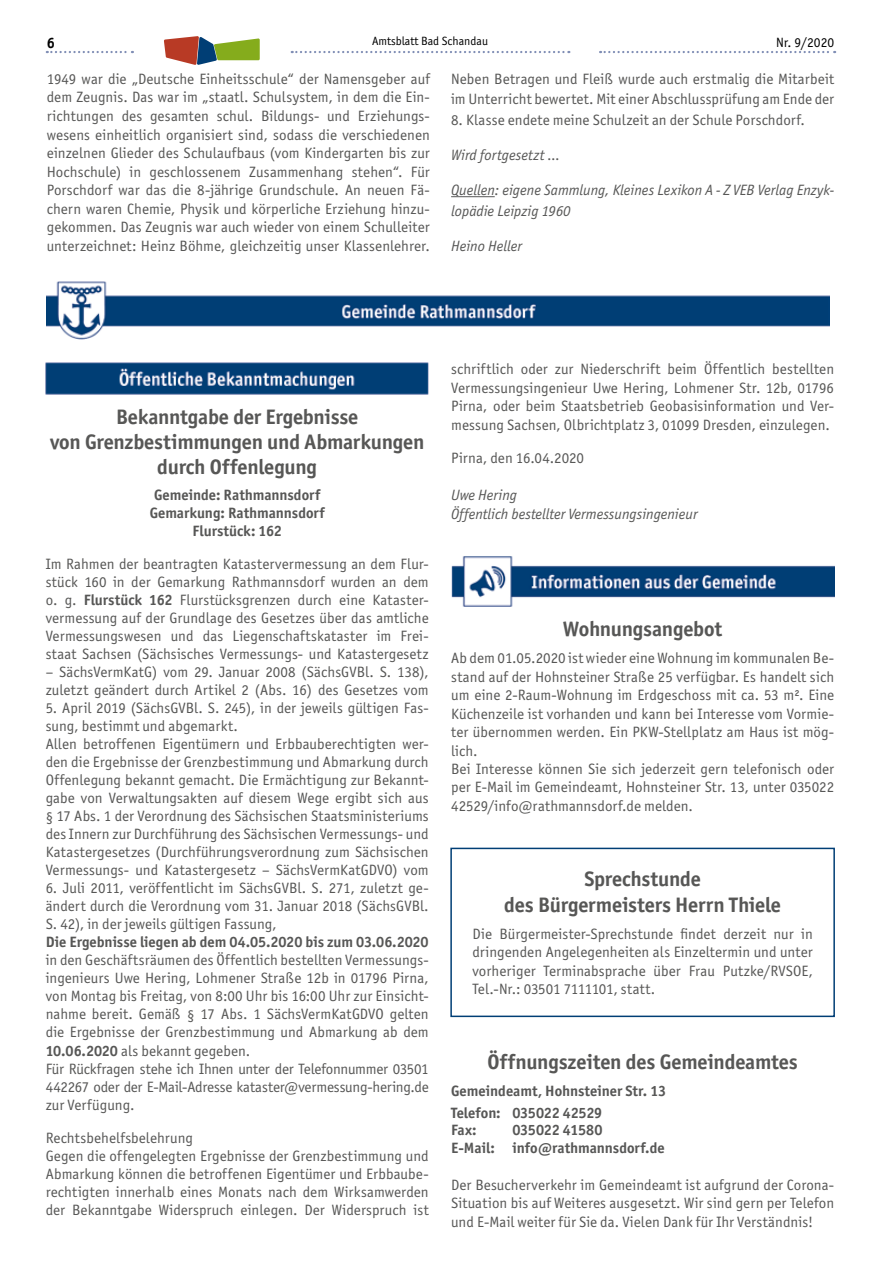
<style>
.page{position:relative;width:881px;height:1263px;background:#fff}
.page>*{position:absolute;margin:0;border:0;box-sizing:border-box;transform-origin:0 0}
.t1{font:700 21px/25.2px "Officina San ITC";letter-spacing:-.01em;color:#575756;text-align:center}
.t2{font:15px/18px "Officina San ITC";letter-spacing:.005em;color:#575756;text-align:justify}
.t3{font:700 15px/18px "Officina San ITC";letter-spacing:-.005em;color:#575756;text-align:center}
.t4{font:italic 15px/20.4px "Officina San ITC";color:#575756}
.t5{font:700 15px "Officina San ITC";color:#000}
.t6{font:13.5px "Officina San ITC";color:#000}
.t7{font:12px "Officina San ITC";color:#000}
.s1{font-weight:700}
</style>
<div class="page">
<svg style="left:291px;top:51px;width:278px;height:2px"></svg>
<svg style="left:47px;top:51px;width:86px;height:2px"></svg>
<svg style="left:600px;top:51px;width:234px;height:2px"></svg>
<svg style="left:164px;top:36px;width:95px;height:29px"></svg>
<img style="left:46px;top:363px;width:382px;height:31px">
<img style="left:47px;top:281px;width:782px;height:59px">
<hr style="left:451px;top:196px;width:43px;height:1px;background:#575756">
<img style="left:451px;top:556px;width:382px;height:50px">
<div style="left:450px;top:848px;width:384px;height:169px;border:2px solid #003e75"></div>
<p class="t5" style="left:47px;top:34px;width:10px">6</p>
<p class="t7" style="left:372px;top:34px;width:117px">Amtsblatt Bad Schandau</p>
<p class="t6" style="left:775px;top:34px;width:60px">Nr. 9/2020</p>
<p class="t2" style="left:47px;top:69px;width:384px;line-height:18.6px">1949 war die „Deutsche Einheitsschule“ der Namensgeber auf dem Zeugnis. Das war im „staatl. Schulsystem, in dem die Ein&shy;richtungen des gesamten schul. Bildungs- und Erziehungs&shy;wesens einheitlich organisiert sind, sodass die verschiedenen einzelnen Glieder des Schulaufbaus (vom Kindergarten bis zur Hochschule) in geschlossenem Zusammenhang stehen“. Für Porschdorf war das die 8-jährige Grundschule. An neuen Fä&shy;chern waren Chemie, Physik und körperliche Erziehung hinzu&shy;gekommen. Das Zeugnis war auch wieder von einem Schulleiter unterzeichnet: Heinz Böhme, gleichzeitig unser Klassenlehrer.</p>
<p class="t2" style="left:451px;top:68px;width:384px;line-height:20.4px">Neben Betragen und Fleiß wurde auch erstmalig die Mitarbeit im Unterricht bewertet. Mit einer Abschlussprüfung am Ende der</p>
<p class="t2" style="left:451px;top:110px;width:355px">8. Klasse endete meine Schulzeit an der Schule Porschdorf.</p>
<p class="t4" style="left:451px;top:145px;width:110px">Wird fortgesetzt ...</p>
<p class="t4" style="left:451px;top:180px;width:384px">Quellen: eigene Sammlung, Kleines Lexikon A - Z VEB Verlag Enzyk&shy;lopädie Leipzig 1960</p>
<p class="t4" style="left:451px;top:236px;width:72px">Heino Heller</p>
<h1 class="t1" style="left:50px;top:404px;width:375px">Bekanntgabe der Ergebnisse<br>von Grenzbestimmungen und Abmarkungen durch Offenlegung</h1>
<p class="t3" style="left:150px;top:486px;width:176px">Gemeinde: Rathmannsdorf<br>Gemarkung: Rathmannsdorf<br>Flurstück: 162</p>
<p class="t2" style="left:46px;top:555px;width:384px">Im Rahmen der beantragten Katastervermessung an dem Flur&shy;stück 160 in der Gemarkung Rathmannsdorf wurden an dem o. g. <span class="s1">Flurstück 162</span> Flurstücksgrenzen durch eine Kataster&shy;vermessung auf der Grundlage des Gesetzes über das amtliche Vermessungswesen und das Liegenschaftskataster im Frei&shy;staat Sachsen (Sächsisches Vermessungs- und Katastergesetz</p>
<p class="t2" style="left:46px;top:663px;width:384px">– SächsVermKatG) vom 29. Januar 2008 (SächsGVBl. S. 138), zuletzt geändert durch Artikel 2 (Abs. 16) des Gesetzes vom</p>
<p class="t2" style="left:46px;top:699px;width:384px;text-align:left">5. April 2019 (SächsGVBl. S. 245), in der jeweils gültigen Fas&shy;sung, bestimmt und abgemarkt.<br>Allen betroffenen Eigentümern und Erbbauberechtigten wer&shy;den die Ergebnisse der Grenzbestimmung und Abmarkung durch Offenlegung bekannt gemacht. Die Ermächtigung zur Bekannt&shy;gabe von Verwaltungsakten auf diesem Wege ergibt sich aus § 17 Abs. 1 der Verordnung des Sächsischen Staatsministeriums des Innern zur Durchführung des Sächsischen Vermessungs- und Katastergesetzes (Durchführungsverordnung zum Sächsischen Vermessungs- und Katastergesetz – SächsVermKatGDVO) vom</p>
<p class="t2" style="left:46px;top:879px;width:384px">6. Juli 2011, veröffentlicht im SächsGVBl. S. 271, zuletzt ge&shy;ändert durch die Verordnung vom 31. Januar 2018 (SächsGVBl.<br>S. 42), in der jeweils gültigen Fassung,</p>
<p class="t3" style="left:46px;top:933px;width:384px">Die Ergebnisse liegen ab dem 04.05.2020 bis zum 03.06.2020</p>
<p class="t2" style="left:46px;top:951px;width:384px;text-align:left">in den Geschäftsräumen des Öffentlich bestellten Vermessungs&shy;ingenieurs Uwe Hering, Lohmener Straße 12b in 01796 Pirna, von Montag bis Freitag, von 8:00 Uhr bis 16:00 Uhr zur Einsicht&shy;nahme bereit. Gemäß § 17 Abs. 1 SächsVermKatGDVO gelten die Ergebnisse der Grenzbestimmung und Abmarkung ab dem <span class="s1">10.06.2020</span> als bekannt gegeben.<br>Für Rückfragen stehe ich Ihnen unter der Telefonnummer 03501<br>442267 oder der E-Mail-Adresse kataster@vermessung-hering.de zur Verfügung.</p>
<p class="t2" style="left:46px;top:1128px;width:384px;text-align:left">Rechtsbehelfsbelehrung<br>Gegen die offengelegten Ergebnisse der Grenzbestimmung und Abmarkung können die betroffenen Eigentümer und Erbbaube&shy;rechtigten innerhalb eines Monats nach dem Wirksamwerden der Bekanntgabe Widerspruch einlegen. Der Widerspruch ist</p>
<p class="t2" style="left:451px;top:360px;width:384px;line-height:18.5px">schriftlich oder zur Niederschrift beim Öffentlich bestellten Vermessungsingenieur Uwe Hering, Lohmener Str. 12b, 01796<br>Pirna, oder beim Staatsbetrieb Geobasisinformation und Ver&shy;messung Sachsen, Olbrichtplatz 3, 01099 Dresden, einzulegen.</p>
<p class="t2" style="left:451px;top:449px;width:134px">Pirna, den 16.04.2020</p>
<p class="t4" style="left:451px;top:486px;width:248px;line-height:18.5px">Uwe Hering<br>Öffentlich bestellter Vermessungsingenieur</p>
<h1 class="t1" style="left:562px;top:616px;width:161px">Wohnungsangebot</h1>
<p class="t2" style="left:451px;top:649px;width:384px;line-height:18.5px;text-align:left">Ab dem 01.05.2020 ist wieder eine Wohnung im kommunalen Be&shy;stand auf der Hohnsteiner Straße 25 verfügbar. Es handelt sich um eine 2-Raum-Wohnung im Erdgeschoss mit ca. 53 m². Eine Küchenzeile ist vorhanden und kann bei Interesse vom Vormie&shy;ter übernommen werden. Ein PKW-Stellplatz am Haus ist mög&shy;lich.<br>Bei Interesse können Sie sich jederzeit gern telefonisch oder per E-Mail im Gemeindeamt, Hohnsteiner Str. 13, unter 035022<br>42529/info@rathmannsdorf.de melden.</p>
<h1 class="t1" style="left:504px;top:866px;width:278px;line-height:25.7px">Sprechstunde<br>des Bürgermeisters Herrn Thiele</h1>
<p class="t2" style="left:472px;top:924px;width:342px;line-height:18.5px">Die Bürgermeister-Sprechstunde findet derzeit nur in dringenden Angelegenheiten als Einzeltermin und unter vorheriger Terminabsprache über Frau Putzke/RVSOE, Tel.-Nr.: 03501 7111101, statt.</p>
<h1 class="t1" style="left:487px;top:1049px;width:312px">Öffnungszeiten des Gemeindeamtes</h1>
<p class="t3" style="left:451px;top:1080px;width:216px;line-height:21.1px;text-align:left">Gemeindeamt, Hohnsteiner Str. 13<br>Telefon: 035022 42529</p>
<p class="t3" style="left:451px;top:1121px;width:27px">Fax:</p>
<p class="t3" style="left:451px;top:1121px;width:215px">035022 41580<br>E-Mail: info@rathmannsdorf.de</p>
<p class="t2" style="left:451px;top:1175px;width:384px;line-height:18.5px">Der Besucherverkehr im Gemeindeamt ist aufgrund der Corona-Situation bis auf Weiteres ausgesetzt. Wir sind gern per Telefon und E-Mail weiter für Sie da. Vielen Dank für Ihr Verständnis!</p>
</div>
